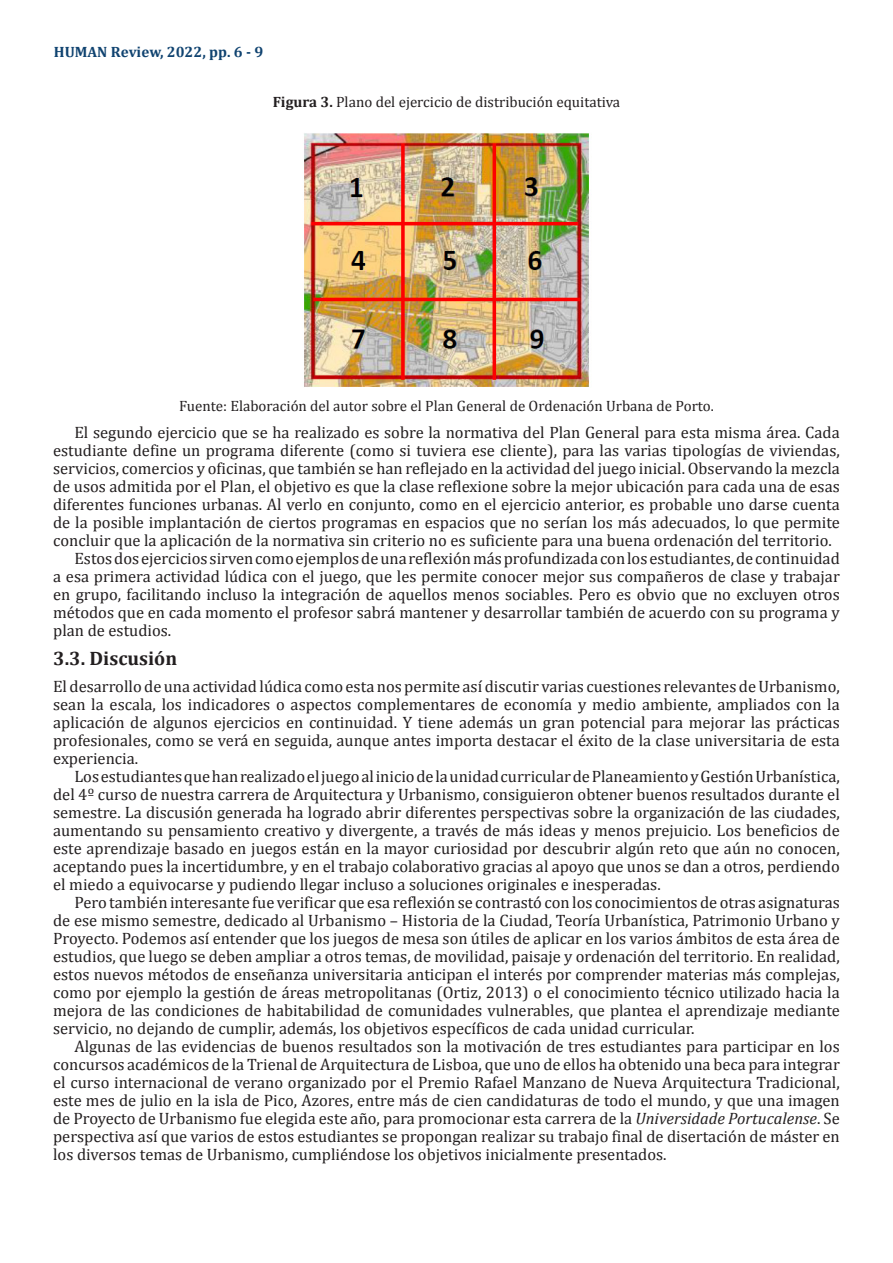
<style>
.page{position:relative;width:893px;height:1263px;background:#fff}
.page>*{position:absolute;margin:0;border:0;box-sizing:border-box;transform-origin:0 0}
.Titulo_2{font:700 19.5px "Cambria";color:#231f20}
.Parrafos-siguientes{font:16.5px/18px "Cambria";color:#231f20;text-align:justify}
.Parrafo-Arranque{font:16.5px/18px "Cambria";color:#231f20;text-align:justify}
.Fuente-Tablas{font:15px "Cambria";color:#231f20}
.t1{font:700 15px "Cambria";color:#104370}
.s1{font-weight:700}
.s2{font-style:italic}
</style>
<div class="page">
<img style="left:304px;top:133px;width:285px;height:254px">
<p class="t1" style="left:54px;top:41px;width:211px">HUMAN Review, 2022, pp. 6 - 9</p>
<p class="Fuente-Tablas" style="left:273px;top:93px;width:349px"><span class="s1">Figura 3.</span> Plano del ejercicio de distribución equitativa</p>
<p class="Fuente-Tablas" style="left:179px;top:397px;width:536px">Fuente: Elaboración del autor sobre el Plan General de Ordenación Urbana de Porto.</p>
<p class="Parrafos-siguientes" style="left:53px;top:423px;width:788px;text-indent:21px">El segundo ejercicio que se ha realizado es sobre la normativa del Plan General para esta misma área. Cada estudiante define un programa diferente (como si tuviera ese cliente), para las varias tipologías de viviendas, servicios, comercios y oficinas, que también se han reflejado en la actividad del juego inicial. Observando la mezcla de usos admitida por el Plan, el objetivo es que la clase reflexione sobre la mejor ubicación para cada una de esas diferentes funciones urbanas. Al verlo en conjunto, como en el ejercicio anterior, es probable uno darse cuenta de la posible implantación de ciertos programas en espacios que no serían los más adecuados, lo que permite concluir que la aplicación de la normativa sin criterio no es suficiente para una buena ordenación del territorio.</p>
<p class="Parrafos-siguientes" style="left:53px;top:549px;width:788px;text-indent:21px">Estos dos ejercicios sirven como ejemplos de una reflexión más profundizada con los estudiantes, de continuidad a esa primera actividad lúdica con el juego, que les permite conocer mejor sus compañeros de clase y trabajar en grupo, facilitando incluso la integración de aquellos menos sociables. Pero es obvio que no excluyen otros métodos que en cada momento el profesor sabrá mantener y desarrollar también de acuerdo con su programa y plan de estudios.</p>
<p class="Titulo_2" style="left:53px;top:645px;width:125px">3.3. Discusión</p>
<p class="Parrafo-Arranque" style="left:53px;top:677px;width:788px">El desarrollo de una actividad lúdica como esta nos permite así discutir varias cuestiones relevantes de Urbanismo, sean la escala, los indicadores o aspectos complementares de economía y medio ambiente, ampliados con la aplicación de algunos ejercicios en continuidad. Y tiene además un gran potencial para mejorar las prácticas profesionales, como se verá en seguida, aunque antes importa destacar el éxito de la clase universitaria de esta experiencia.</p>
<p class="Parrafos-siguientes" style="left:53px;top:767px;width:788px;text-indent:21px">Los estudiantes que han realizado el juego al inicio de la unidad curricular de Planeamiento y Gestión Urbanística, del 4º curso de nuestra carrera de Arquitectura y Urbanismo, consiguieron obtener buenos resultados durante el semestre. La discusión generada ha logrado abrir diferentes perspectivas sobre la organización de las ciudades, aumentando su pensamiento creativo y divergente, a través de más ideas y menos prejuicio. Los beneficios de este aprendizaje basado en juegos están en la mayor curiosidad por descubrir algún reto que aún no conocen, aceptando pues la incertidumbre, y en el trabajo colaborativo gracias al apoyo que unos se dan a otros, perdiendo el miedo a equivocarse y pudiendo llegar incluso a soluciones originales e inesperadas.</p>
<p class="Parrafos-siguientes" style="left:53px;top:893px;width:788px;text-indent:21px">Pero también interesante fue verificar que esa reflexión se contrastó con los conocimientos de otras asignaturas de ese mismo semestre, dedicado al Urbanismo – Historia de la Ciudad, Teoría Urbanística, Patrimonio Urbano y Proyecto. Podemos así entender que los juegos de mesa son útiles de aplicar en los varios ámbitos de esta área de estudios, que luego se deben ampliar a otros temas, de movilidad, paisaje y ordenación del territorio. En realidad, estos nuevos métodos de enseñanza universitaria anticipan el interés por comprender materias más complejas, como por ejemplo la gestión de áreas metropolitanas (Ortiz, 2013) o el conocimiento técnico utilizado hacia la mejora de las condiciones de habitabilidad de comunidades vulnerables, que plantea el aprendizaje mediante servicio, no dejando de cumplir, además, los objetivos específicos de cada unidad curricular.</p>
<p class="Parrafos-siguientes" style="left:53px;top:1037px;width:788px;text-indent:21px">Algunas de las evidencias de buenos resultados son la motivación de tres estudiantes para participar en los concursos académicos de la Trienal de Arquitectura de Lisboa, que uno de ellos ha obtenido una beca para integrar el curso internacional de verano organizado por el Premio Rafael Manzano de Nueva Arquitectura Tradicional, este mes de julio en la isla de Pico, Azores, entre más de cien candidaturas de todo el mundo, y que una imagen de Proyecto de Urbanismo fue elegida este año, para promocionar esta carrera de la <span class="s2">Universidade Portucalense</span>. Se perspectiva así que varios de estos estudiantes se propongan realizar su trabajo final de disertación de máster en los diversos temas de Urbanismo, cumpliéndose los objetivos inicialmente presentados.</p>
</div>
